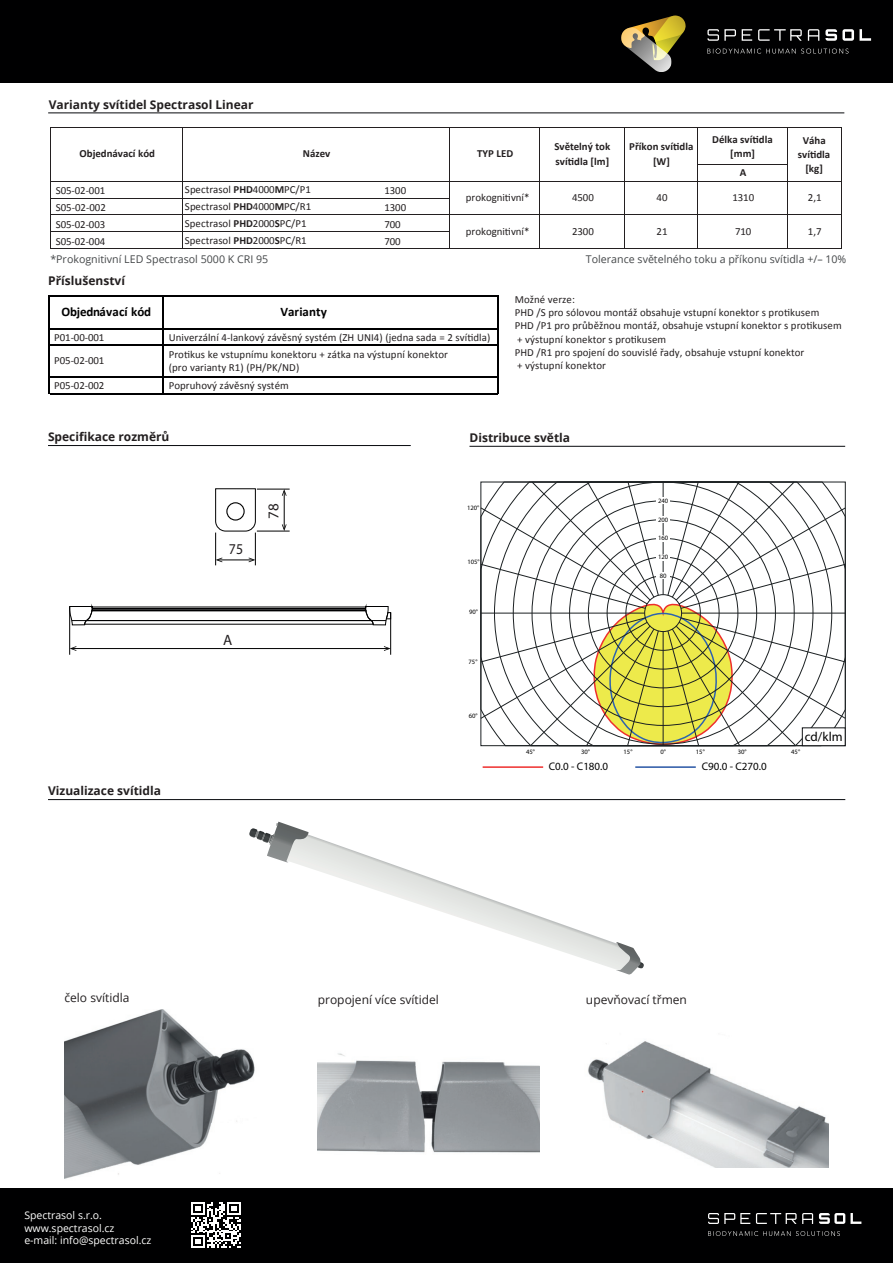
<style>
.page{position:relative;width:893px;height:1263px;background:#fff}
.page>*{position:absolute;margin:0;border:0;box-sizing:border-box;transform-origin:0 0}
.t1{font:15px "Myriad Pro";color:#231f20}
.t2{font:15px "Myriad Pro";color:#231f20;scale:.92 1}
.t3{font:700 13.05px "Calibri";letter-spacing:.005em;color:#000001}
.t4{font:13.05px "Myriad Pro";color:#000001}
.t5{font:700 12px "Open Sans";color:#231f20}
.t6{font:12px "Open Sans";color:#231f20}
.t7{font:10.95px "Myriad Pro";color:#000001}
.t8{font:10.8px/13px "Calibri";letter-spacing:.005em;color:#231f20}
.t9{font:700 10.8px/14.1px "Calibri";color:#231f20;text-align:center}
.t10{font:10.65px "Open Sans";color:#444749}
.t11{font:10.5px/12.6px "Open Sans";color:#fff}
.t12{font:6.6px "Myriad Pro";color:#000001}
.s1{font-weight:700}
</style>
<div class="page">
<div style="left:0;top:0;width:893px;height:82px;background:#000001"></div>
<svg style="left:621px;top:15px;width:64px;height:57px"></svg>
<svg style="left:707px;top:29px;width:164px;height:12px"></svg>
<svg style="left:707px;top:49px;width:141px;height:5px"></svg>
<div style="left:0;top:1188px;width:893px;height:75px;background:#000001"></div>
<svg style="left:819px;top:1213px;width:42px;height:11px"></svg>
<svg style="left:708px;top:1213px;width:105px;height:11px"></svg>
<svg style="left:708px;top:1231px;width:132px;height:5px"></svg>
<hr style="left:48px;top:113px;width:796px;height:1px;background:#07090d">
<hr style="left:48px;top:445px;width:363px;height:1px;background:#07090d">
<hr style="left:48px;top:799px;width:797px;height:1px;background:#07090d">
<hr style="left:469px;top:446px;width:376px;height:1px;background:#07090d">
<svg style="left:191px;top:1202px;width:50px;height:46px"></svg>
<svg style="left:70px;top:604px;width:321px;height:33px"></svg>
<hr style="left:69px;top:606px;width:1px;height:49px;background:#000001">
<hr style="left:390px;top:613px;width:1px;height:42px;background:#000001">
<svg style="left:215px;top:488px;width:41px;height:44px"></svg>
<div style="left:226px;top:502px;width:19px;height:19px;border:1px solid #000001;border-radius:50%"></div>
<hr style="left:72px;top:648px;width:317px;height:1px;background:#000001">
<svg style="left:70px;top:646px;width:6px;height:5px"></svg>
<svg style="left:384px;top:646px;width:7px;height:5px"></svg>
<hr style="left:215px;top:533px;width:1px;height:32px;background:#000001">
<hr style="left:255px;top:533px;width:1px;height:32px;background:#000001">
<hr style="left:218px;top:559px;width:35px;height:1px;background:#000001">
<svg style="left:216px;top:557px;width:6px;height:5px"></svg>
<svg style="left:249px;top:557px;width:6px;height:5px"></svg>
<hr style="left:257px;top:531px;width:33px;height:1px;background:#000001">
<hr style="left:257px;top:489px;width:33px;height:1px;background:#000001">
<hr style="left:284px;top:491px;width:1px;height:38px;background:#000001">
<svg style="left:282px;top:524px;width:5px;height:7px"></svg>
<svg style="left:282px;top:489px;width:5px;height:7px"></svg>
<hr style="left:50px;top:127px;width:1px;height:122px;background:#231f20">
<hr style="left:182px;top:128px;width:1px;height:121px;background:#231f20">
<hr style="left:449px;top:128px;width:1px;height:121px;background:#231f20">
<hr style="left:539px;top:128px;width:1px;height:121px;background:#231f20">
<hr style="left:624px;top:128px;width:1px;height:121px;background:#231f20">
<hr style="left:697px;top:128px;width:1px;height:121px;background:#231f20">
<hr style="left:787px;top:128px;width:1px;height:121px;background:#231f20">
<hr style="left:840px;top:128px;width:1px;height:121px;background:#231f20">
<hr style="left:51px;top:127px;width:790px;height:1px;background:#231f20">
<hr style="left:698px;top:164px;width:90px;height:1px;background:#231f20">
<hr style="left:51px;top:181px;width:790px;height:1px;background:#231f20">
<hr style="left:51px;top:198px;width:399px;height:1px;background:#231f20">
<hr style="left:51px;top:214px;width:790px;height:1px;background:#231f20">
<hr style="left:51px;top:231px;width:399px;height:1px;background:#231f20">
<hr style="left:51px;top:248px;width:790px;height:1px;background:#231f20">
<svg style="left:286px;top:835px;width:330px;height:134px"></svg>
<svg style="left:616px;top:942px;width:28px;height:33px"></svg>
<svg style="left:249px;top:822px;width:60px;height:40px"></svg>
<svg style="left:480px;top:481px;width:366px;height:265px"></svg>
<div style="left:481px;top:482px;width:364px;height:264px;border:1px solid #1b2022"></div>
<div style="left:656px;top:572px;width:14px;height:7px;background:#fff"></div>
<div style="left:656px;top:554px;width:14px;height:6px;background:#fff"></div>
<div style="left:656px;top:535px;width:14px;height:7px;background:#fff"></div>
<div style="left:657px;top:516px;width:13px;height:7px;background:#fff"></div>
<div style="left:657px;top:497px;width:13px;height:7px;background:#fff"></div>
<div style="left:802px;top:728px;width:43px;height:18px;background:#fff;border:1px solid #111416"></div>
<hr style="left:483px;top:766px;width:60px;height:2px;background:#ee2f2d">
<hr style="left:635px;top:766px;width:61px;height:2px;background:#2855a5">
<img style="left:64px;top:1009px;width:191px;height:170px">
<img style="left:318px;top:1053px;width:222px;height:100px">
<img style="left:588px;top:1041px;width:240px;height:126px">
<hr style="left:49px;top:295px;width:1px;height:99px;background:#000001">
<hr style="left:162px;top:297px;width:2px;height:97px;background:#000001">
<hr style="left:497px;top:295px;width:1px;height:99px;background:#000001">
<hr style="left:50px;top:295px;width:447px;height:2px;background:#000001">
<hr style="left:50px;top:328px;width:447px;height:1px;background:#000001">
<hr style="left:50px;top:344px;width:447px;height:1px;background:#000001">
<hr style="left:50px;top:377px;width:447px;height:1px;background:#000001">
<hr style="left:50px;top:393px;width:447px;height:1px;background:#000001">
<p class="t5" style="left:49px;top:96px;width:206px">Varianty svítidel Spectrasol Linear</p>
<p class="t9" style="left:80px;top:146px;width:77px">Objednávací kód</p>
<p class="t9" style="left:303px;top:146px;width:29px">Název</p>
<p class="t9" style="left:477px;top:146px;width:38px">TYP LED</p>
<p class="t9" style="left:554px;top:139px;width:57px;text-align:left">Světelný tok svítidla [lm]</p>
<p class="t9" style="left:629px;top:139px;width:66px">Příkon svítidla [W]</p>
<p class="t9" style="left:712px;top:132px;width:62px">Délka svítidla [mm]</p>
<p class="t9" style="left:740px;top:165px;width:8px">A</p>
<p class="t9" style="left:798px;top:132px;width:34px">Váha svítidla [kg]</p>
<p class="t8" style="left:56px;top:184px;width:51px">S05-02-001</p>
<p class="t8" style="left:185px;top:183px;width:127px">Spectrasol <span class="s1">PHD</span>4000<span class="s1">M</span>PC/P1</p>
<p class="t8" style="left:384px;top:184px;width:23px">1300</p>
<p class="t8" style="left:56px;top:201px;width:52px">S05-02-002</p>
<p class="t8" style="left:185px;top:200px;width:128px">Spectrasol <span class="s1">PHD</span>4000<span class="s1">M</span>PC/R1</p>
<p class="t8" style="left:384px;top:201px;width:23px">1300</p>
<p class="t8" style="left:56px;top:217px;width:51px">S05-02-003</p>
<p class="t8" style="left:185px;top:217px;width:123px">Spectrasol <span class="s1">PHD</span>2000<span class="s1">S</span>PC/P1</p>
<p class="t8" style="left:384px;top:217px;width:18px">700</p>
<p class="t8" style="left:56px;top:234px;width:51px">S05-02-004</p>
<p class="t8" style="left:185px;top:233px;width:123px">Spectrasol <span class="s1">PHD</span>2000<span class="s1">S</span>PC/R1</p>
<p class="t8" style="left:384px;top:234px;width:18px">700</p>
<p class="t10" style="left:50px;top:252px;width:220px">*Prokognitivní LED Spectrasol 5000 K CRI 95</p>
<p class="t5" style="left:48px;top:272px;width:78px">Příslušenství</p>
<p class="t8" style="left:466px;top:190px;width:65px">prokognitivní*</p>
<p class="t8" style="left:572px;top:190px;width:23px">4500</p>
<p class="t8" style="left:657px;top:190px;width:12px">40</p>
<p class="t8" style="left:732px;top:190px;width:23px">1310</p>
<p class="t8" style="left:808px;top:190px;width:15px">2,1</p>
<p class="t8" style="left:466px;top:224px;width:65px">prokognitivní*</p>
<p class="t8" style="left:572px;top:224px;width:23px">2300</p>
<p class="t8" style="left:657px;top:224px;width:12px">21</p>
<p class="t8" style="left:735px;top:224px;width:18px">710</p>
<p class="t8" style="left:808px;top:224px;width:15px">1,7</p>
<p class="t10" style="left:586px;top:252px;width:262px">Tolerance světelného toku a příkonu svítidla +/– 10%</p>
<p class="t3" style="left:62px;top:302px;width:91px">Objednávací kód</p>
<p class="t3" style="left:280px;top:302px;width:48px">Varianty</p>
<p class="t8" style="left:54px;top:331px;width:52px">P01-00-001</p>
<p class="t8" style="left:169px;top:331px;width:323px">Univerzální 4-lankový závěsný systém (ZH UNI4) (jedna sada = 2 svítidla)</p>
<p class="t8" style="left:54px;top:354px;width:52px">P05-02-001</p>
<p class="t8" style="left:169px;top:348px;width:281px">Protikus ke vstupnímu konektoru + zátka na výstupní konektor (pro varianty R1) (PH/PK/ND)</p>
<p class="t8" style="left:54px;top:379px;width:52px">P05-02-002</p>
<p class="t8" style="left:169px;top:379px;width:122px">Popruhový závěsný systém</p>
<p class="t8" style="left:515px;top:293px;width:329px">Možné verze:<br>PHD /S pro sólovou montáž obsahuje vstupní konektor s protikusem<br>PHD /P1 pro průběžnou montáž, obsahuje vstupní konektor s protikusem + výstupní konektor s protikusem<br>PHD /R1 pro spojení do souvislé řady, obsahuje vstupní konektor<br>+ výstupní konektor</p>
<p class="t5" style="left:48px;top:428px;width:123px">Specifikace rozměrů</p>
<h1 class="t2" style="left:229px;top:540px;width:17px">75</h1>
<h1 class="t1" style="left:264px;top:519px;width:17px;rotate:-90deg">78</h1>
<h1 class="t1" style="left:223px;top:631px;width:11px">A</h1>
<p class="t5" style="left:48px;top:782px;width:115px">Vizualizace svítidla</p>
<p class="t5" style="left:469px;top:429px;width:102px">Distribuce světla</p>
<p class="t12" style="left:467px;top:503px;width:14px">120°</p>
<p class="t12" style="left:467px;top:558px;width:14px">105°</p>
<p class="t12" style="left:469px;top:607px;width:10px">90°</p>
<p class="t12" style="left:469px;top:657px;width:10px">75°</p>
<p class="t12" style="left:469px;top:712px;width:10px">60°</p>
<p class="t12" style="left:658px;top:496px;width:12px">240</p>
<p class="t12" style="left:658px;top:515px;width:12px">200</p>
<p class="t12" style="left:658px;top:534px;width:12px">160</p>
<p class="t12" style="left:658px;top:553px;width:12px">120</p>
<p class="t12" style="left:660px;top:572px;width:8px">80</p>
<p class="t4" style="left:805px;top:728px;width:39px">cd/klm</p>
<p class="t12" style="left:526px;top:748px;width:10px">45°</p>
<p class="t12" style="left:581px;top:748px;width:10px">30°</p>
<p class="t12" style="left:623px;top:748px;width:11px">15°</p>
<p class="t12" style="left:660px;top:748px;width:7px">0°</p>
<p class="t12" style="left:696px;top:748px;width:11px">15°</p>
<p class="t12" style="left:738px;top:748px;width:10px">30°</p>
<p class="t12" style="left:791px;top:748px;width:10px">45°</p>
<p class="t7" style="left:549px;top:759px;width:61px">C0.0 - C180.0</p>
<p class="t7" style="left:702px;top:759px;width:66px">C90.0 - C270.0</p>
<p class="t6" style="left:64px;top:989px;width:66px">čelo svítidla</p>
<p class="t6" style="left:318px;top:991px;width:123px">propojení více svítidel</p>
<p class="t6" style="left:586px;top:991px;width:103px">upevňovací třmen</p>
<p class="t11" style="left:24px;top:1209px;width:129px">Spectrasol s.r.o. www.spectrasol.cz<br>e-mail: info@spectrasol.cz</p>
</div>
